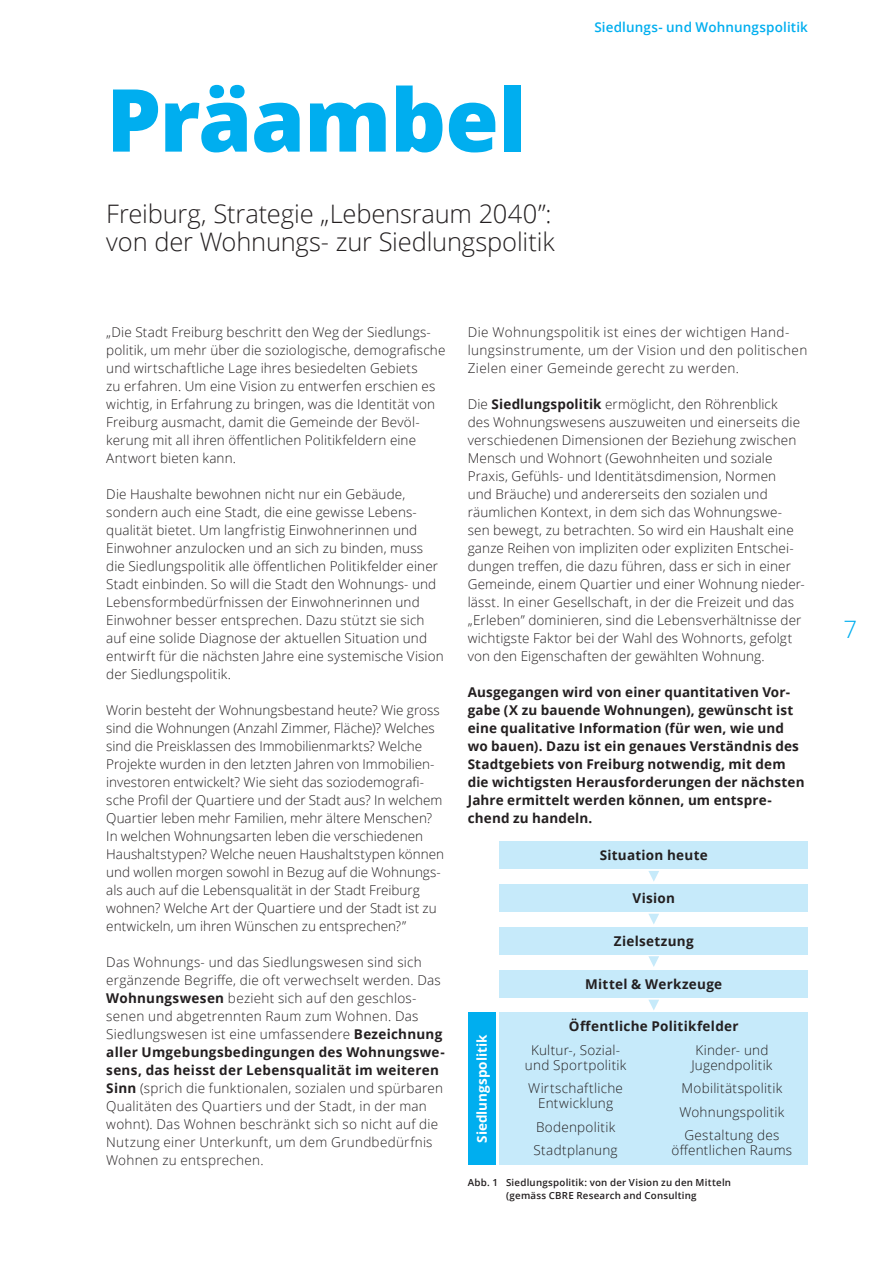
<style>
.page{position:relative;width:893px;height:1263px;background:#fff}
.page>*{position:absolute;margin:0;border:0;box-sizing:border-box;transform-origin:0 0}
.Titre{font:800 87px "Open Sans";letter-spacing:-.01em;color:#00aeef}
.Chapeau{font:300 25.5px/28.5px "Open Sans";letter-spacing:-.01em;color:#231f20}
.t1{font:300 24px "Open Sans";color:#00aeef}
.Texte_courant{font:300 13.5px/18px "Open Sans";letter-spacing:.01em;color:#231f20}
.Texte_courant-2{font:700 13.5px/18px "Open Sans";letter-spacing:.01em;color:#231f20}
.Texte_courant_sans_g{font:300 13.5px/15px "Open Sans";letter-spacing:.02em;color:#231f20;text-align:center}
.Texte_courant-3{font:300 13.5px/18px "Open Sans";letter-spacing:.03em;color:#231f20}
.Texte_courant_sans_g-2{font:700 13.5px "Open Sans";letter-spacing:.02em;color:#231f20}
.t2{font:600 13.5px "Open Sans";letter-spacing:.01em;color:#00aeef}
.Texte_courant_sans_g-3{font:700 13.5px "Open Sans";color:#fff}
.Légende{font:600 9.75px/13.5px "Open Sans";letter-spacing:.025em;color:#231f20;text-align:center}
.s1{font-weight:700}
</style>
<div class="page">
<div style="left:500px;top:884px;width:308px;height:28px;background:#c6eafa"></div>
<div style="left:500px;top:927px;width:308px;height:27px;background:#c6eafa"></div>
<div style="left:500px;top:969px;width:308px;height:28px;background:#c6eafa"></div>
<div style="left:500px;top:841px;width:308px;height:28px;background:#c6eafa"></div>
<div style="left:500px;top:1012px;width:308px;height:153px;background:#c6eafa"></div>
<div style="left:468px;top:1012px;width:28px;height:153px;background:#00aeef"></div>
<svg style="left:648px;top:871px;width:11px;height:11px"></svg>
<svg style="left:648px;top:914px;width:11px;height:10px"></svg>
<svg style="left:648px;top:956px;width:11px;height:11px"></svg>
<svg style="left:648px;top:1000px;width:11px;height:10px"></svg>
<p class="Titre" style="left:106px;top:54px;width:422px">Präambel</p>
<p class="Chapeau" style="left:106px;top:198px;width:450px">Freiburg, Strategie „Lebensraum 2040”: von der Wohnungs- zur Siedlungspolitik</p>
<p class="t2" style="left:594px;top:17px;width:215px">Siedlungs- und Wohnungspolitik</p>
<p class="Texte_courant" style="left:106px;top:323px;width:341px">„Die Stadt Freiburg beschritt den Weg der Siedlungs&shy;politik, um mehr über die soziologische, demografische und wirtschaftliche Lage ihres besiedelten Gebiets<br>zu erfahren. Um eine Vision zu entwerfen erschien es wichtig, in Erfahrung zu bringen, was die Identität von Freiburg ausmacht, damit die Gemeinde der Bevöl&shy;kerung mit all ihren öffentlichen Politikfeldern eine Antwort bieten kann.</p>
<p class="Texte_courant" style="left:106px;top:485px;width:339px">Die Haushalte bewohnen nicht nur ein Gebäude, sondern auch eine Stadt, die eine gewisse Lebens&shy;qualität bietet. Um langfristig Einwohnerinnen und Einwohner anzulocken und an sich zu binden, muss die Siedlungspolitik alle öffentlichen Politikfelder einer Stadt einbinden. So will die Stadt den Wohnungs- und Lebensformbedürfnissen der Einwohnerinnen und Einwohner besser entsprechen. Dazu stützt sie sich auf eine solide Diagnose der aktuellen Situation und entwirft für die nächsten Jahre eine systemische Vision der Siedlungspolitik.</p>
<p class="Texte_courant" style="left:106px;top:701px;width:339px">Worin besteht der Wohnungsbestand heute? Wie gross sind die Wohnungen (Anzahl Zimmer, Fläche)? Welches sind die Preisklassen des Immobilienmarkts? Welche Projekte wurden in den letzten Jahren von Immobilien&shy;investoren entwickelt? Wie sieht das soziodemografi&shy;sche Profil der Quartiere und der Stadt aus? In welchem Quartier leben mehr Familien, mehr ältere Menschen?<br>In welchen Wohnungsarten leben die verschiedenen Haushaltstypen? Welche neuen Haushaltstypen können und wollen morgen sowohl in Bezug auf die Wohnungs&shy;als auch auf die Lebensqualität in der Stadt Freiburg wohnen? Welche Art der Quartiere und der Stadt ist zu entwickeln, um ihren Wünschen zu entsprechen?”</p>
<p class="Texte_courant" style="left:106px;top:953px;width:340px">Das Wohnungs- und das Siedlungswesen sind sich ergänzende Begriffe, die oft verwechselt werden. Das <span class="s1">Wohnungswesen</span> bezieht sich auf den geschlos&shy;senen und abgetrennten Raum zum Wohnen. Das Siedlungswesen ist eine umfassendere <span class="s1">Bezeichnung aller Umgebungsbedingungen des Wohnungswe&shy;sens, das heisst der Lebensqualität im weiteren Sinn</span> (sprich die funktionalen, sozialen und spürbaren Qualitäten des Quartiers und der Stadt, in der man wohnt). Das Wohnen beschränkt sich so nicht auf die Nutzung einer Unterkunft, um dem Grundbedürfnis Wohnen zu entsprechen.</p>
<p class="Texte_courant-3" style="left:468px;top:323px;width:341px">Die Wohnungspolitik ist eines der wichtigen Hand&shy;lungsinstrumente, um der Vision und den politischen<br>Zielen einer Gemeinde gerecht zu werden.</p>
<p class="Texte_courant" style="left:468px;top:395px;width:338px">Die <span class="s1">Siedlungspolitik</span> ermöglicht, den Röhrenblick<br>des Wohnungswesens auszuweiten und einerseits die verschiedenen Dimensionen der Beziehung zwischen Mensch und Wohnort (Gewohnheiten und soziale Praxis, Gefühls- und Identitätsdimension, Normen<br>und Bräuche) und andererseits den sozialen und räumlichen Kontext, in dem sich das Wohnungswe&shy;sen bewegt, zu betrachten. So wird ein Haushalt eine ganze Reihen von impliziten oder expliziten Entschei&shy;dungen treffen, die dazu führen, dass er sich in einer Gemeinde, einem Quartier und einer Wohnung nieder&shy;lässt. In einer Gesellschaft, in der die Freizeit und das „Erleben” dominieren, sind die Lebensverhältnisse der wichtigste Faktor bei der Wahl des Wohnorts, gefolgt von den Eigenschaften der gewählten Wohnung.</p>
<p class="Texte_courant-2" style="left:468px;top:683px;width:338px">Ausgegangen wird von einer quantitativen Vor&shy;gabe (X zu bauende Wohnungen), gewünscht ist eine qualitative Information (für wen, wie und wo bauen). Dazu ist ein genaues Verständnis des Stadtgebiets von Freiburg notwendig, mit dem die wichtigsten Herausforderungen der nächsten Jahre ermittelt werden können, um entspre&shy;chend zu handeln.</p>
<p class="Texte_courant_sans_g-2" style="left:600px;top:846px;width:110px">Situation heute</p>
<p class="Texte_courant_sans_g-2" style="left:632px;top:888px;width:44px">Vision</p>
<p class="Texte_courant_sans_g-2" style="left:614px;top:931px;width:81px">Zielsetzung</p>
<p class="Texte_courant_sans_g-2" style="left:585px;top:974px;width:138px">Mittel &amp; Werkzeuge</p>
<p class="Texte_courant_sans_g-2" style="left:569px;top:1017px;width:171px">Öffentliche Politikfelder</p>
<p class="Texte_courant_sans_g" style="left:525px;top:1042px;width:103px">Kultur-, Sozial&shy;und Sportpolitik</p>
<p class="Texte_courant_sans_g" style="left:528px;top:1080px;width:96px">Wirtschaftliche<br>Entwicklung</p>
<p class="Texte_courant_sans_g" style="left:536px;top:1119px;width:81px">Bodenpolitik</p>
<p class="Texte_courant_sans_g" style="left:534px;top:1142px;width:85px">Stadtplanung</p>
<p class="Texte_courant_sans_g-3" style="left:472px;top:1143px;width:110px;rotate:-90deg">Siedlungspolitik</p>
<p class="Légende" style="left:468px;top:1175px;width:265px">Abb. 1 Siedlungspolitik: von der Vision zu den Mitteln (gemäss CBRE Research and Consulting</p>
<p class="Texte_courant_sans_g" style="left:691px;top:1042px;width:83px;text-align:left">Kinder- und<br>Jugendpolitik</p>
<p class="Texte_courant_sans_g" style="left:682px;top:1080px;width:102px">Mobilitätspolitik</p>
<p class="Texte_courant_sans_g" style="left:679px;top:1104px;width:107px">Wohnungspolitik</p>
<p class="Texte_courant_sans_g" style="left:672px;top:1127px;width:122px">Gestaltung des öffentlichen Raums</p>
<h3 class="t1" style="left:844px;top:613px;width:15px">7</h3>
</div>
